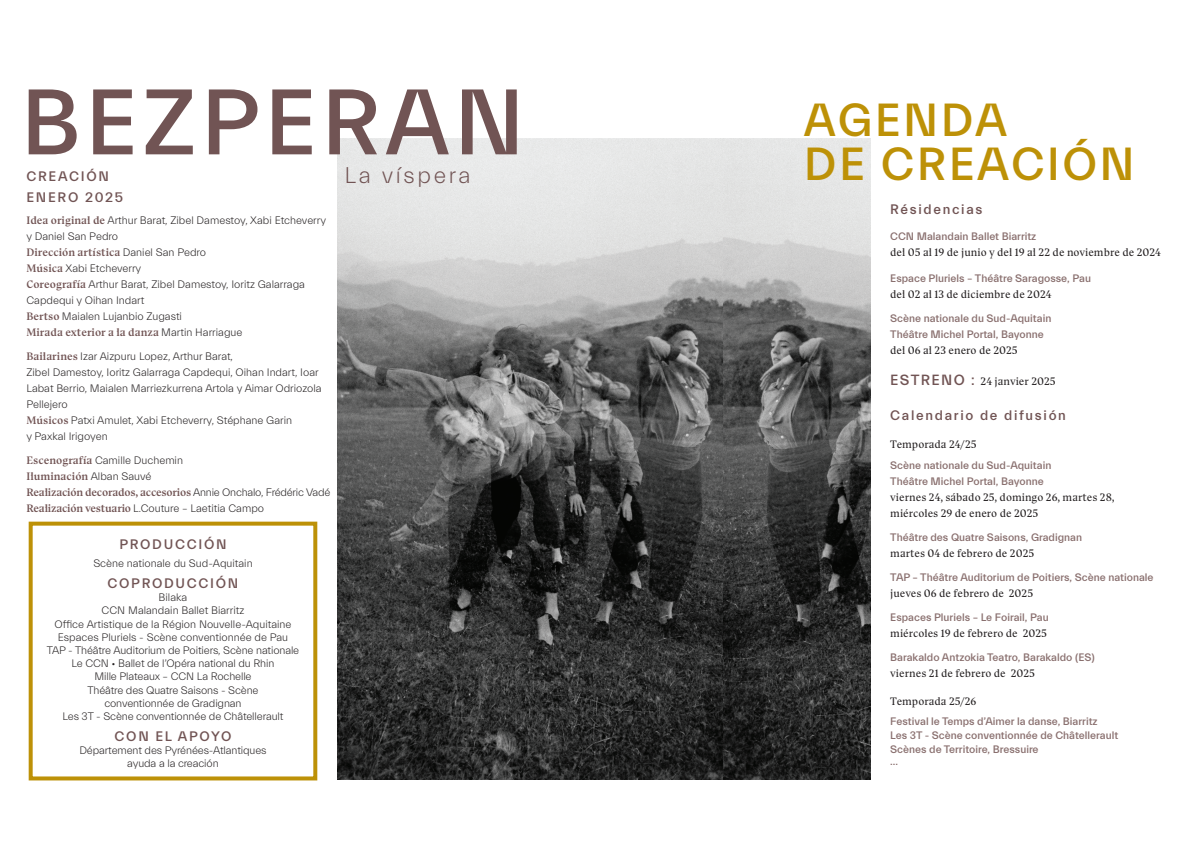
<style>
.page{position:relative;width:1191px;height:842px;background:#fff}
.page>*{position:absolute;margin:0;border:0;box-sizing:border-box;transform-origin:0 0}
.t1{font:500 94px "Everett";letter-spacing:.05em;color:#715454}
.t2{font:500 47px/44.8px "Everett";letter-spacing:.05em;color:#bd9107}
.t3{font:300 23px "Everett";letter-spacing:.115em;color:#715454}
.t4{font:500 14px/21px "Everett";letter-spacing:.12em;color:#715454}
.t5{font:300 11px/13.2px "Everett";color:#231f20}
.t6{font:500 11px/16px "Everett";color:#896f6e}
.t7{font:11px/16px "TRY Bluu Suuperstar";color:#231f20}
.t8{font:500 11px/16px "TRY Bluu Suuperstar";letter-spacing:-.02em;color:#715454}
.t9{font:500 11px "TRY Bluu Suuperstar";color:#715454}
.s1{font-family:"TRY Bluu Suuperstar";font-weight:500;color:#715454}
.s2{font-family:"Everett";font-weight:300;color:#231f20}
.s3{font-family:"Everett";font-weight:500;font-size:15px;color:#715454}
</style>
<div class="page">
<img style="left:337px;top:139px;width:386px;height:641px">
<img style="left:723px;top:139px;width:148px;height:641px">
<div style="left:29px;top:522px;width:288px;height:258px;border:4px solid #bd9107"></div>
<h1 class="t1" style="left:21px;top:72px;width:505px">BEZPERAN</h1>
<h3 class="t3" style="left:344px;top:163px;width:128px">La víspera</h3>
<p class="t4" style="left:26px;top:166px;width:98px">CREACIÓN<br>ENERO 2025</p>
<p class="t5" style="left:26px;top:212px;width:301px;line-height:16px"><span class="s1">Idea original de</span> Arthur Barat, Zibel Damestoy, Xabi Etcheverry y Daniel San Pedro</p>
<p class="t9" style="left:26px;top:245px;width:181px">Dirección artística <span class="s2">Daniel San Pedro</span></p>
<p class="t5" style="left:26px;top:260px;width:280px;line-height:16px"><span class="s1">Música</span> Xabi Etcheverry<br><span class="s1">Coreografía</span> Arthur Barat, Zibel Damestoy, Ioritz Galarraga Capdequi y Oihan Indart<br><span class="s1">Bertso</span> Maialen Lujanbio Zugasti</p>
<p class="t9" style="left:26px;top:326px;width:217px">Mirada exterior a la danza <span class="s2">Martin Harriague</span></p>
<p class="t5" style="left:26px;top:348px;width:297px;line-height:16px"><span class="s1">Bailarines</span> Izar Aizpuru Lopez, Arthur Barat,<br>Zibel Damestoy, Ioritz Galarraga Capdequi, Oihan Indart, Ioar Labat Berrio, Maialen Marriezkurrena Artola y Aimar Odriozola Pellejero<br><span class="s1">Músicos</span> Patxi Amulet, Xabi Etcheverry, Stéphane Garin<br>y Paxkal Irigoyen</p>
<p class="t5" style="left:26px;top:454px;width:158px"><span class="s1">Escenografía</span> Camille Duchemin</p>
<p class="t8" style="left:26px;top:468px;width:305px">Iluminación <span class="s2">Alban Sauvé<br></span>Realización decorados, accesorios <span class="s2">Annie Onchalo, Frédéric Vadé</span></p>
<p class="t5" style="left:26px;top:502px;width:239px"><span class="s1">Realización vestuario</span> L.Couture – Laetitia Campo</p>
<p class="t4" style="left:119px;top:534px;width:109px">PRODUCCIÓN</p>
<p class="t5" style="left:93px;top:557px;width:161px">Scène nationale du Sud-Aquitain</p>
<p class="t4" style="left:108px;top:573px;width:132px">COPRODUCCIÓN</p>
<p class="t5" style="left:47px;top:591px;width:254px;text-align:center">Bilaka<br>CCN Malandain Ballet Biarritz<br>Office Artistique de la Région Nouvelle-Aquitaine Espaces Pluriels - Scène conventionnée de Pau TAP - Théâtre Auditorium de Poitiers, Scène nationale Le CCN • Ballet de l’Opéra national du Rhin<br>Mille Plateaux – CCN La Rochelle<br>Théâtre des Quatre Saisons - Scène<br>conventionnée de Gradignan<br>Les 3T - Scène conventionnée de Châtellerault</p>
<p class="t4" style="left:115px;top:726px;width:118px">CON EL APOYO</p>
<p class="t5" style="left:79px;top:744px;width:189px;text-align:center">Département des Pyrénées-Atlantiques ayuda a la creación</p>
<h2 class="t2" style="left:804px;top:98px;width:332px">AGENDA<br>DE CREACIÓN</h2>
<p class="t4" style="left:890px;top:199px;width:94px">Résidencias</p>
<p class="t6" style="left:890px;top:229px;width:148px">CCN Malandain Ballet Biarritz</p>
<p class="t7" style="left:890px;top:245px;width:272px">del 05 al 19 de junio y del 19 al 22 de noviembre de 2024</p>
<p class="t6" style="left:890px;top:271px;width:202px">Espace Pluriels – Théâtre Saragosse, Pau</p>
<p class="t7" style="left:890px;top:287px;width:163px">del 02 al 13 de diciembre de 2024</p>
<p class="t6" style="left:890px;top:311px;width:163px">Scène nationale du Sud-Aquitain<br>Théâtre Michel Portal, Bayonne</p>
<p class="t7" style="left:890px;top:343px;width:129px">del 06 al 23 enero de 2025</p>
<p class="t7" style="left:890px;top:374px;width:167px"><span class="s3">ESTRENO :</span> 24 janvier 2025</p>
<p class="t4" style="left:890px;top:405px;width:177px">Calendario de difusión</p>
<p class="t7" style="left:890px;top:436px;width:88px">Temporada 24/25</p>
<p class="t6" style="left:890px;top:457px;width:163px">Scène nationale du Sud-Aquitain<br>Théâtre Michel Portal, Bayonne</p>
<p class="t7" style="left:890px;top:489px;width:226px">viernes 24, sábado 25, domingo 26, martes 28, miércoles 29 de enero de 2025</p>
<p class="t6" style="left:890px;top:529px;width:193px">Théâtre des Quatre Saisons, Gradignan</p>
<p class="t7" style="left:890px;top:545px;width:145px">martes 04 de febrero de 2025</p>
<p class="t6" style="left:890px;top:569px;width:265px">TAP – Théâtre Auditorium de Poitiers, Scène nationale</p>
<p class="t7" style="left:890px;top:585px;width:144px">jueves 06 de febrero de 2025</p>
<p class="t6" style="left:890px;top:609px;width:160px">Espaces Pluriels – Le Foirail, Pau</p>
<p class="t7" style="left:890px;top:625px;width:158px">miércoles 19 de febrero de 2025</p>
<p class="t6" style="left:890px;top:649px;width:206px">Barakaldo Antzokia Teatro, Barakaldo (ES)</p>
<p class="t7" style="left:890px;top:665px;width:146px">viernes 21 de febrero de 2025</p>
<p class="t7" style="left:890px;top:693px;width:88px">Temporada 25/26</p>
<p class="t6" style="left:890px;top:714px;width:229px;line-height:14px">Festival le Temps d’Aimer la danse, Biarritz<br>Les 3T - Scène conventionnée de Châtellerault<br>Scènes de Territoire, Bressuire</p>
<p class="t6" style="left:890px;top:753px;width:9px">...</p>
</div>
